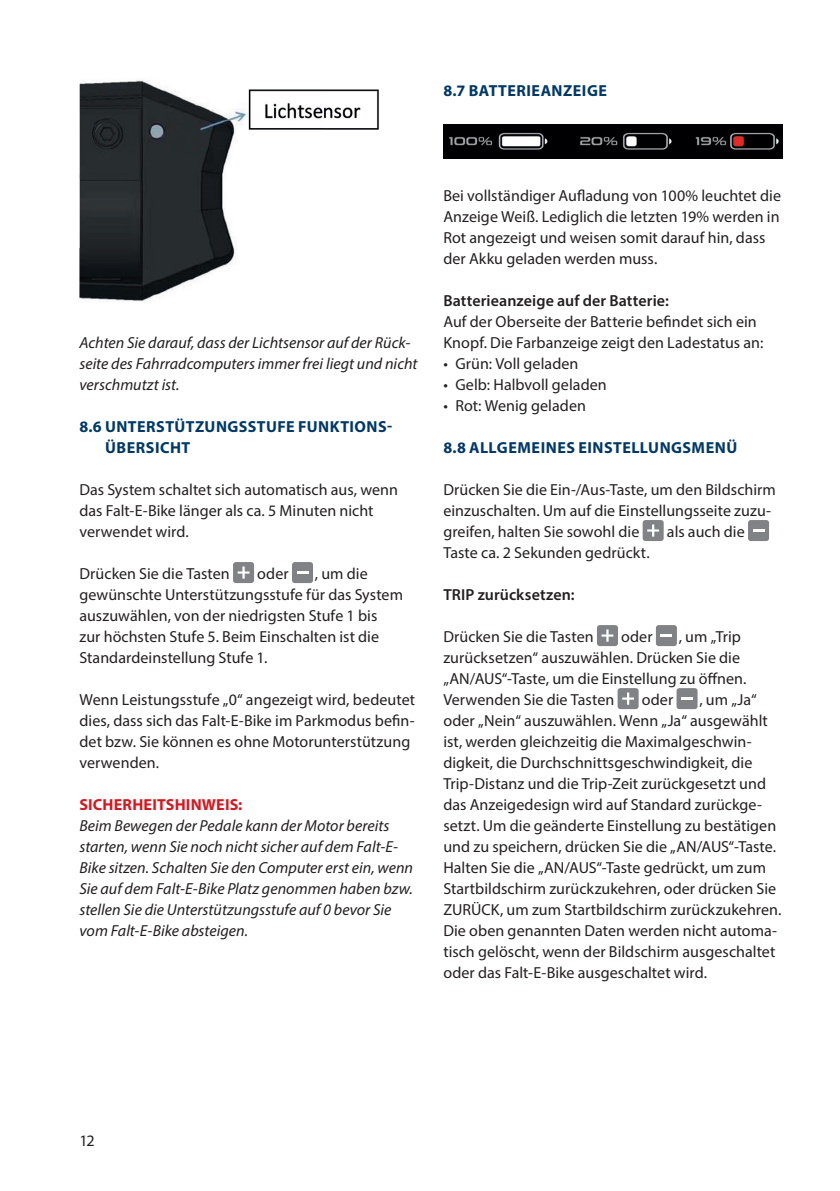
<style>
.page{position:relative;width:840px;height:1191px;background:#fff}
.page>*{position:absolute;margin:0;border:0;box-sizing:border-box;transform-origin:0 0}
.t1{font:16px/21px "Myriad Pro";letter-spacing:.005em;color:#231f20}
.t2{font:italic 16px/21px "Myriad Pro";color:#231f20}
.t3{font:700 16px/21px "Myriad Pro";letter-spacing:.03em;color:#003867}
.t4{font:600 16px "Myriad Pro";letter-spacing:.005em;color:#231f20}
.t5{font:700 16px "Myriad Pro";letter-spacing:.01em;color:#d7171f}
</style>
<div class="page">
<img style="left:79px;top:80px;width:300px;height:222px">
<img style="left:80px;top:168px;width:130px;height:12px">
<div style="left:233px;top:562px;width:21px;height:21px;background:#808285;border-radius:3px"></div>
<svg style="left:237px;top:566px;width:12px;height:12px"></svg>
<div style="left:292px;top:562px;width:21px;height:21px;background:#808285;border-radius:3px"></div>
<svg style="left:297px;top:571px;width:11px;height:2px"></svg>
<img style="left:443px;top:125px;width:339px;height:34px">
<div style="left:642px;top:520px;width:21px;height:21px;background:#808285;border-radius:3px"></div>
<svg style="left:647px;top:524px;width:11px;height:12px"></svg>
<div style="left:747px;top:520px;width:21px;height:21px;background:#808285;border-radius:3px"></div>
<svg style="left:753px;top:529px;width:11px;height:2px"></svg>
<div style="left:596px;top:625px;width:21px;height:21px;background:#808285;border-radius:3px"></div>
<svg style="left:601px;top:629px;width:12px;height:12px"></svg>
<div style="left:655px;top:625px;width:21px;height:21px;background:#808285;border-radius:3px"></div>
<svg style="left:660px;top:634px;width:12px;height:2px"></svg>
<div style="left:617px;top:688px;width:21px;height:21px;background:#808285;border-radius:3px"></div>
<svg style="left:622px;top:692px;width:11px;height:12px"></svg>
<div style="left:676px;top:688px;width:21px;height:21px;background:#808285;border-radius:3px"></div>
<svg style="left:681px;top:697px;width:11px;height:2px"></svg>
<p class="t3" style="left:443px;top:79px;width:165px">8.7 BATTERIEANZEIGE</p>
<p class="t2" style="left:79px;top:332px;width:339px">Achten Sie darauf, dass der Lichtsensor auf der Rück&shy;seite des Fahrradcomputers immer frei liegt und nicht verschmutzt ist.</p>
<p class="t3" style="left:105px;top:415px;width:288px;text-indent:-26px">8.6 UNTERSTÜTZUNGSSTUFE FUNKTIONS-<br>ÜBERSICHT</p>
<p class="t1" style="left:79px;top:479px;width:320px">Das System schaltet sich automatisch aus, wenn das Falt-E-Bike länger als ca. 5 Minuten nicht verwendet wird.</p>
<p class="t1" style="left:79px;top:563px;width:152px">Drücken Sie die Tasten</p>
<p class="t1" style="left:257px;top:563px;width:33px">oder</p>
<p class="t1" style="left:79px;top:563px;width:325px;text-indent:235px">, um die gewünschte Unterstützungsstufe für das System auszuwählen, von der niedrigsten Stufe 1 bis<br>zur höchsten Stufe 5. Beim Einschalten ist die Standardeinstellung Stufe 1.</p>
<p class="t1" style="left:79px;top:689px;width:337px">Wenn Leistungsstufe „0“ angezeigt wird, bedeutet dies, dass sich das Falt-E-Bike im Parkmodus befin&shy;det bzw. Sie können es ohne Motorunterstützung verwenden.</p>
<p class="t5" style="left:79px;top:794px;width:164px">SICHERHEITSHINWEIS:</p>
<p class="t2" style="left:79px;top:815px;width:335px">Beim Bewegen der Pedale kann der Motor bereits starten, wenn Sie noch nicht sicher auf dem Falt-E-Bike sitzen. Schalten Sie den Computer erst ein, wenn Sie auf dem Falt-E-Bike Platz genommen haben bzw. stellen Sie die Unterstützungsstufe auf 0 bevor Sie vom Falt-E-Bike absteigen.</p>
<p class="t1" style="left:443px;top:185px;width:339px">Bei vollständiger Aufladung von 100% leuchtet die Anzeige Weiß. Lediglich die letzten 19% werden in Rot angezeigt und weisen somit darauf hin, dass der Akku geladen werden muss.</p>
<p class="t4" style="left:443px;top:290px;width:227px">Batterieanzeige auf der Batterie:</p>
<p class="t1" style="left:443px;top:311px;width:321px">Auf der Oberseite der Batterie befindet sich ein<br>Knopf. Die Farbanzeige zeigt den Ladestatus an:</p>
<p class="t1" style="left:443px;top:353px;width:136px">• Grün: Voll geladen</p>
<p class="t1" style="left:443px;top:374px;width:165px">• Gelb: Halbvoll geladen</p>
<p class="t1" style="left:443px;top:395px;width:144px">• Rot: Wenig geladen</p>
<p class="t3" style="left:443px;top:436px;width:295px">8.8 ALLGEMEINES EINSTELLUNGSMENÜ</p>
<p class="t1" style="left:443px;top:479px;width:334px">Drücken Sie die Ein-/Aus-Taste, um den Bildschirm einzuschalten. Um auf die Einstellungsseite zuzu&shy;greifen, halten Sie sowohl die</p>
<p class="t1" style="left:666px;top:521px;width:79px">als auch die</p>
<p class="t1" style="left:443px;top:542px;width:208px">Taste ca. 2 Sekunden gedrückt.</p>
<p class="t4" style="left:443px;top:584px;width:133px">TRIP zurücksetzen:</p>
<p class="t1" style="left:443px;top:626px;width:152px">Drücken Sie die Tasten</p>
<p class="t1" style="left:621px;top:626px;width:33px">oder</p>
<p class="t1" style="left:443px;top:626px;width:304px;text-indent:235px">, um „Trip zurücksetzen“ auszuwählen. Drücken Sie die „AN/AUS“-Taste, um die Einstellung zu öffnen.<br>Verwenden Sie die Tasten</p>
<p class="t1" style="left:641px;top:689px;width:33px">oder</p>
<p class="t1" style="left:443px;top:689px;width:339px;text-indent:256px">, um „Ja“ oder „Nein“ auszuwählen. Wenn „Ja“ ausgewählt ist, werden gleichzeitig die Maximalgeschwin&shy;digkeit, die Durchschnittsgeschwindigkeit, die Trip-Distanz und die Trip-Zeit zurückgesetzt und das Anzeigedesign wird auf Standard zurückge&shy;setzt. Um die geänderte Einstellung zu bestätigen und zu speichern, drücken Sie die „AN/AUS“-Taste.<br>Halten Sie die „AN/AUS“-Taste gedrückt, um zum Startbildschirm zurückzukehren, oder drücken Sie ZURÜCK, um zum Startbildschirm zurückzukehren.<br>Die oben genannten Daten werden nicht automa&shy;tisch gelöscht, wenn der Bildschirm ausgeschaltet oder das Falt-E-Bike ausgeschaltet wird.</p>
<p class="t1" style="left:79px;top:1130px;width:17px">12</p>
</div>
